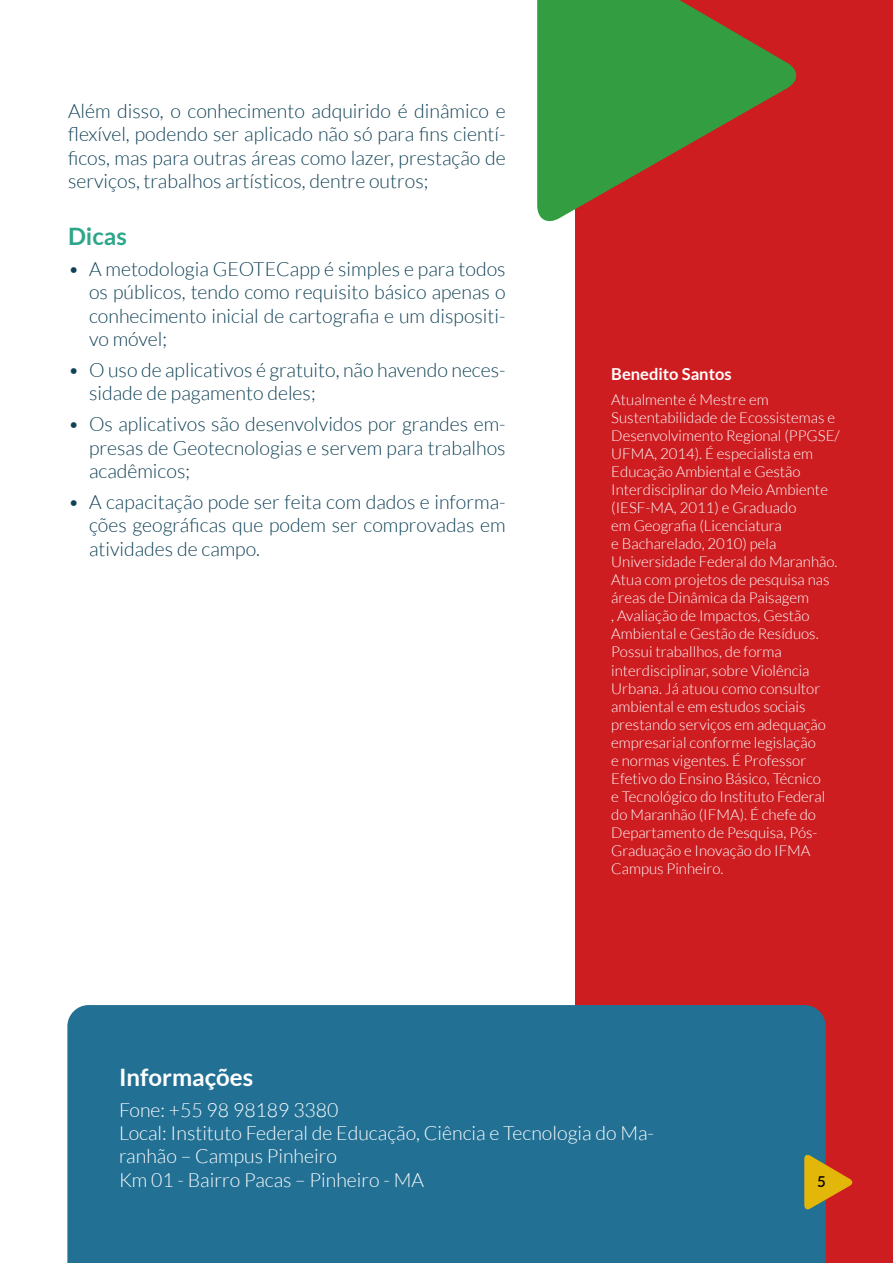
<style>
.page{position:relative;width:893px;height:1263px;background:#fff}
.page>*{position:absolute;margin:0;border:0;box-sizing:border-box;transform-origin:0 0}
.t1{font:700 24px "Lato";color:#fff}
.t2{font:700 24px "Lato";color:#2ea689}
.t3{font:300 19.5px/23.4px "Lato";color:#0f4155;text-align:justify}
.t4{font:300 19.5px/23.4px "Lato";color:#fff}
.t5{font:700 16.5px "Lato";color:#fff}
.t6{font:300 15px/18px "Lato";color:#fff}
.t7{font:600 15px "Lato";color:#000}
</style>
<div class="page">
<div style="left:575px;top:0;width:318px;height:1263px;background:#ce1d21"></div>
<div style="left:67px;top:1005px;width:759px;height:258px;background:#227094"></div>
<svg style="left:804px;top:1154px;width:49px;height:56px"></svg>
<svg style="left:537px;top:0;width:260px;height:222px;fill:#329e41"></svg>
<h2 class="t3" style="left:68px;top:99px;width:439px">Além disso, o conhecimento adquirido é dinâmico e flexível, podendo ser aplicado não só para fins cientí&shy;ficos, mas para outras áreas como lazer, prestação de serviços, trabalhos artísticos, dentre outros;</h2>
<h1 class="t2" style="left:68px;top:222px;width:60px">Dicas</h1>
<h2 class="t3" style="left:89px;top:257px;width:418px;text-indent:-21px">• A metodologia GEOTECapp é simples e para todos os públicos, tendo como requisito básico apenas o conhecimento inicial de cartografia e um dispositi&shy;vo móvel;</h2>
<h2 class="t3" style="left:89px;top:358px;width:418px;text-indent:-21px">• O uso de aplicativos é gratuito, não havendo neces&shy;sidade de pagamento deles;</h2>
<h2 class="t3" style="left:89px;top:413px;width:418px;text-indent:-21px">• Os aplicativos são desenvolvidos por grandes em&shy;presas de Geotecnologias e servem para trabalhos acadêmicos;</h2>
<h2 class="t3" style="left:89px;top:490px;width:418px;text-indent:-21px">• A capacitação pode ser feita com dados e informa&shy;ções geográficas que podem ser comprovadas em atividades de campo.</h2>
<p class="t5" style="left:611px;top:364px;width:122px">Benedito Santos</p>
<p class="t6" style="left:611px;top:391px;width:230px">Atualmente é Mestre em<br>Sustentabilidade de Ecossistemas e<br>Desenvolvimento Regional (PPGSE/<br>UFMA, 2014). É especialista em<br>Educação Ambiental e Gestão<br>Interdisciplinar do Meio Ambiente (IESF-MA, 2011) e Graduado<br>em Geografia (Licenciatura<br>e Bacharelado, 2010) pela<br>Universidade Federal do Maranhão.<br>Atua com projetos de pesquisa nas áreas de Dinâmica da Paisagem<br>, Avaliação de Impactos, Gestão<br>Ambiental e Gestão de Resíduos.<br>Possui traballhos, de forma interdisciplinar, sobre Violência<br>Urbana. Já atuou como consultor ambiental e em estudos sociais prestando serviços em adequação empresarial conforme legislação<br>e normas vigentes. É Professor<br>Efetivo do Ensino Básico, Técnico<br>e Tecnológico do Instituto Federal do Maranhão (IFMA). É chefe do<br>Departamento de Pesquisa, Pós-<br>Graduação e Inovação do IFMA<br>Campus Pinheiro.</p>
<h1 class="t1" style="left:119px;top:1063px;width:136px">Informações</h1>
<h2 class="t4" style="left:119px;top:1098px;width:536px">Fone: +55 98 98189 3380<br>Local: Instituto Federal de Educação, Ciência e Tecnologia do Ma&shy;ranhão – Campus Pinheiro<br>Km 01 - Bairro Pacas – Pinheiro - MA</h2>
<p class="t7" style="left:817px;top:1170px;width:10px">5</p>
</div>
